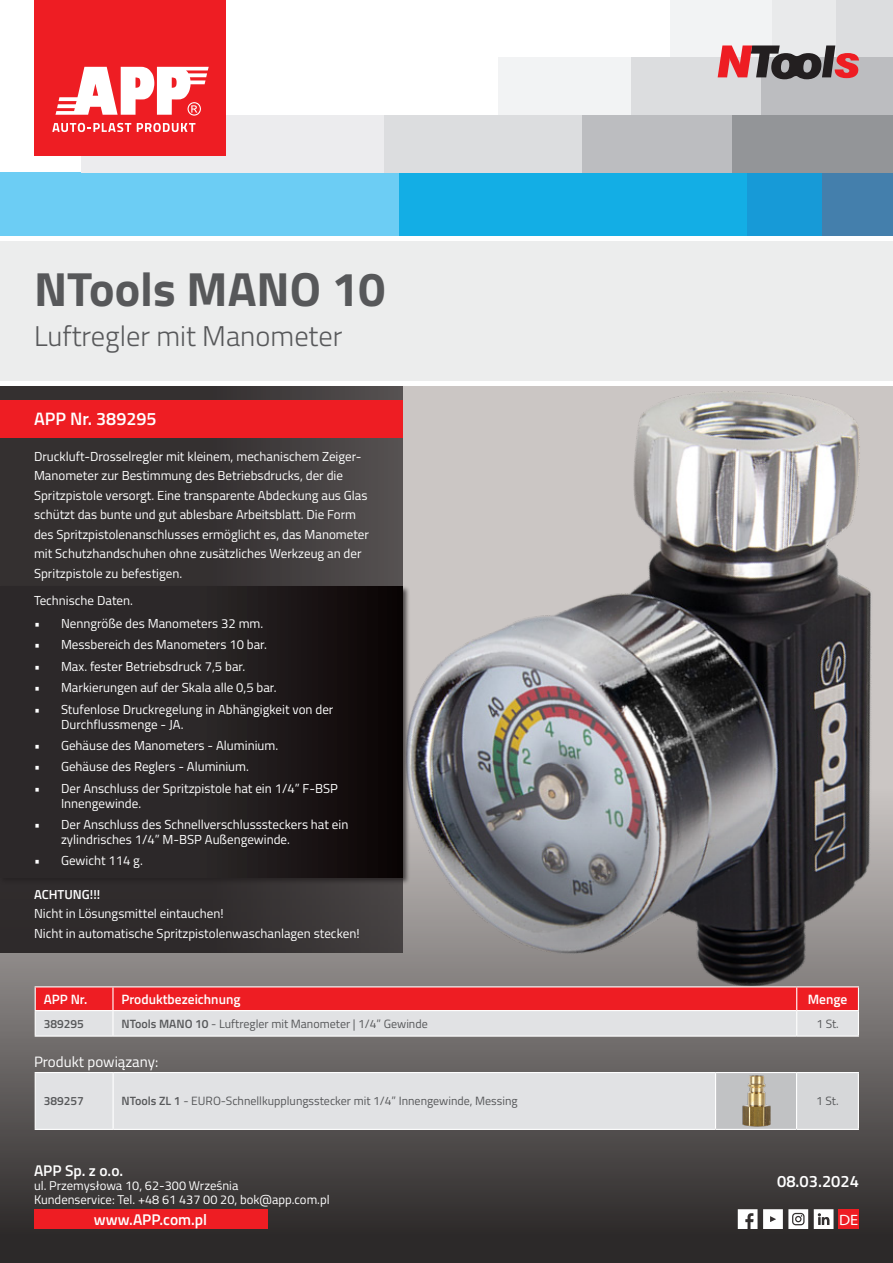
<style>
.page{position:relative;width:893px;height:1263px;background:#fff}
.page>*{position:absolute;margin:0;border:0;box-sizing:border-box;transform-origin:0 0}
.t1{font:700 48px "Titillium";color:#57585a}
.t2{font:300 28.5px "Titillium";color:#57585a}
.t3{font:600 18px "Titillium";color:#fff}
.t4{font:600 16.5px "Titillium";color:#fff}
.t5{font:600 15.45px "Titillium";color:#fff}
.t6{font:15px "Titillium";color:#fff}
.t7{font:semi-expanded 15px "Myriad Pro";color:#fff}
.t8{font:600 13.5px "Titillium";color:#fff}
.t9{font:13.05px/19.5px "Titillium";color:#fff}
.t10{font:12.75px "Titillium";color:#fff}
.t11{font:12px "Titillium";color:#57585a}
.t12{font:600 12px "Titillium";color:#57585a}
.s1{font-weight:600}
</style>
<div class="page">
<div style="left:727px;top:172px;width:97px;height:64px;background:#179ad7"></div>
<div style="left:398px;top:172px;width:348px;height:64px;background:#13aee5"></div>
<div style="left:0;top:172px;width:399px;height:64px;background:#6ccdf4"></div>
<div style="left:830px;top:0;width:63px;height:57px;background:#dcdddf"></div>
<div style="left:746px;top:0;width:90px;height:57px;background:#e9eaeb"></div>
<div style="left:670px;top:0;width:101px;height:57px;background:#f2f3f4"></div>
<div style="left:761px;top:57px;width:132px;height:58px;background:#bcbdc0"></div>
<div style="left:629px;top:57px;width:132px;height:58px;background:#dcdddf"></div>
<div style="left:499px;top:57px;width:132px;height:58px;background:#f2f3f4"></div>
<div style="left:822px;top:172px;width:71px;height:64px;background:#447fac"></div>
<div style="left:732px;top:115px;width:161px;height:57px;background:#939598"></div>
<div style="left:383px;top:115px;width:205px;height:57px;background:#dcdddf"></div>
<div style="left:81px;top:115px;width:302px;height:57px;background:#ececee"></div>
<div style="left:583px;top:115px;width:149px;height:57px;background:#bcbdc0"></div>
<div style="left:35px;top:0;width:191px;height:156px;background:#ee1d23"></div>
<svg style="left:52px;top:123px;width:79px;height:9px"></svg>
<svg style="left:137px;top:123px;width:58px;height:9px"></svg>
<svg style="left:55px;top:67px;width:154px;height:49px"></svg>
<img style="left:403px;top:386px;width:490px;height:403px">
<div style="left:0;top:236px;width:893px;height:146px;background:#eceded"></div>
<hr style="left:0;top:236px;width:893px;height:4px;background:#fff">
<svg style="left:718px;top:45px;width:141px;height:34px"></svg>
<svg style="left:0;top:789px;width:893px;height:474px;background:#5b5959"></svg>
<div style="left:0;top:386px;width:403px;height:566px;background:linear-gradient(to right,#2b2727,#494545)"></div>
<div style="left:0;top:400px;width:403px;height:37px;background:#ee1d23"></div>
<svg style="left:738px;top:1209px;width:19px;height:20px"></svg>
<svg style="left:763px;top:1209px;width:45px;height:20px"></svg>
<svg style="left:814px;top:1209px;width:19px;height:20px"></svg>
<div style="left:838px;top:1209px;width:21px;height:20px;background:#ee1d23"></div>
<div style="left:0;top:585px;width:410px;height:300px;background:#231f20;opacity:.75"></div>
<div style="left:0;top:587px;width:403px;height:291px;background:linear-gradient(to right,#353233,#120b0c)"></div>
<hr style="left:797px;top:1035px;width:62px;height:2px;background:#fff">
<hr style="left:113px;top:986px;width:684px;height:1px;background:#fff">
<hr style="left:35px;top:986px;width:78px;height:1px;background:#fff">
<hr style="left:35px;top:1035px;width:78px;height:2px;background:#fff">
<hr style="left:113px;top:1035px;width:684px;height:2px;background:#fff">
<hr style="left:797px;top:986px;width:62px;height:1px;background:#fff">
<svg style="left:35px;top:987px;width:824px;height:49px;background:#e8888c"></svg>
<hr style="left:797px;top:1010px;width:62px;height:1px;background:#fff">
<div style="left:36px;top:1072px;width:680px;height:57px;background:#e1e2e4"></div>
<div style="left:796px;top:1072px;width:62px;height:57px;background:#d6d7d9"></div>
<hr style="left:35px;top:1072px;width:78px;height:1px;background:#fff">
<hr style="left:35px;top:1073px;width:1px;height:56px;background:#fff">
<hr style="left:113px;top:1072px;width:602px;height:1px;background:#fff">
<hr style="left:113px;top:1073px;width:1px;height:56px;background:#fff">
<hr style="left:716px;top:1072px;width:80px;height:1px;background:#fff">
<hr style="left:715px;top:1073px;width:1px;height:56px;background:#fff">
<hr style="left:796px;top:1072px;width:63px;height:1px;background:#fff">
<hr style="left:796px;top:1073px;width:1px;height:56px;background:#fff">
<hr style="left:858px;top:1073px;width:1px;height:56px;background:#fff">
<hr style="left:35px;top:1129px;width:78px;height:1px;background:#fff">
<hr style="left:113px;top:1129px;width:602px;height:1px;background:#fff">
<hr style="left:716px;top:1129px;width:80px;height:1px;background:#fff">
<hr style="left:796px;top:1129px;width:63px;height:1px;background:#fff">
<img style="left:716px;top:1073px;width:80px;height:56px">
<div style="left:34px;top:1209px;width:233px;height:20px;background:#ee1d23"></div>
<p class="t1" style="left:34px;top:252px;width:353px">NTools MANO 10</p>
<p class="t2" style="left:34px;top:316px;width:310px">Luftregler mit Manometer</p>
<p class="t3" style="left:34px;top:405px;width:124px">APP Nr. 389295</p>
<p class="t9" style="left:34px;top:446px;width:337px">Druckluft-Drosselregler mit kleinem, mechanischem Zeiger-Manometer zur Bestimmung des Betriebsdrucks, der die Spritzpistole versorgt. Eine transparente Abdeckung aus Glas schützt das bunte und gut ablesbare Arbeitsblatt. Die Form des Spritzpistolenanschlusses ermöglicht es, das Manometer mit Schutzhandschuhen ohne zusätzliches Werkzeug an der Spritzpistole zu befestigen.</p>
<p class="t9" style="left:34px;top:589px;width:101px">Technische Daten.</p>
<p class="t9" style="left:34px;top:613px;width:231px">• Nenngröße des Manometers 32 mm.</p>
<p class="t9" style="left:34px;top:634px;width:234px">• Messbereich des Manometers 10 bar.</p>
<p class="t9" style="left:34px;top:656px;width:213px">• Max. fester Betriebsdruck 7,5 bar.</p>
<p class="t9" style="left:34px;top:677px;width:244px">• Markierungen auf der Skala alle 0,5 bar.</p>
<p class="t9" style="left:61px;top:701px;width:274px;line-height:15px;text-indent:-27px">• Stufenlose Druckregelung in Abhängigkeit von der<br>Durchflussmenge - JA.</p>
<p class="t9" style="left:34px;top:735px;width:246px">• Gehäuse des Manometers - Aluminium.</p>
<p class="t9" style="left:34px;top:756px;width:216px">• Gehäuse des Reglers - Aluminium.</p>
<p class="t9" style="left:61px;top:780px;width:278px;line-height:15px;text-indent:-27px">• Der Anschluss der Spritzpistole hat ein 1/4” F-BSP<br>Innengewinde.</p>
<p class="t9" style="left:61px;top:816px;width:289px;line-height:15px;text-indent:-27px">• Der Anschluss des Schnellverschlusssteckers hat ein zylindrisches 1/4” M-BSP Außengewinde.</p>
<p class="t9" style="left:34px;top:850px;width:110px">• Gewicht 114 g.</p>
<p class="t9" style="left:34px;top:884px;width:327px"><span class="s1">ACHTUNG!!!<br></span>Nicht in Lösungsmittel eintauchen!<br>Nicht in automatische Spritzpistolenwaschanlagen stecken!</p>
<p class="t8" style="left:44px;top:989px;width:45px">APP Nr.</p>
<p class="t8" style="left:121px;top:989px;width:120px">Produktbezeichnung</p>
<p class="t8" style="left:808px;top:989px;width:41px">Menge</p>
<p class="t12" style="left:44px;top:1014px;width:42px">389295</p>
<p class="t11" style="left:121px;top:1015px;width:308px"><span class="s1">NTools MANO 10</span> - Luftregler mit Manometer | 1/4” Gewinde</p>
<p class="t11" style="left:816px;top:1015px;width:24px">1 St.</p>
<p class="t6" style="left:34px;top:1051px;width:126px">Produkt powiązany:</p>
<p class="t12" style="left:44px;top:1092px;width:42px">389257</p>
<p class="t11" style="left:122px;top:1092px;width:398px"><span class="s1">NTools ZL 1</span> - EURO-Schnellkupplungsstecker mit 1/4” Innengewinde, Messing</p>
<p class="t11" style="left:816px;top:1092px;width:24px">1 St.</p>
<p class="t5" style="left:34px;top:1159px;width:91px">APP Sp. z o.o.</p>
<p class="t10" style="left:34px;top:1176px;width:206px">ul. Przemysłowa 10, 62-300 Września</p>
<p class="t10" style="left:34px;top:1190px;width:297px">Kundenservice: Tel. +48 61 437 00 20, bok@app.com.pl</p>
<p class="t5" style="left:94px;top:1208px;width:115px">www.APP.com.pl</p>
<p class="t4" style="left:777px;top:1169px;width:83px">08.03.2024</p>
<p class="t7" style="left:839px;top:1210px;width:21px">DE</p>
</div>
